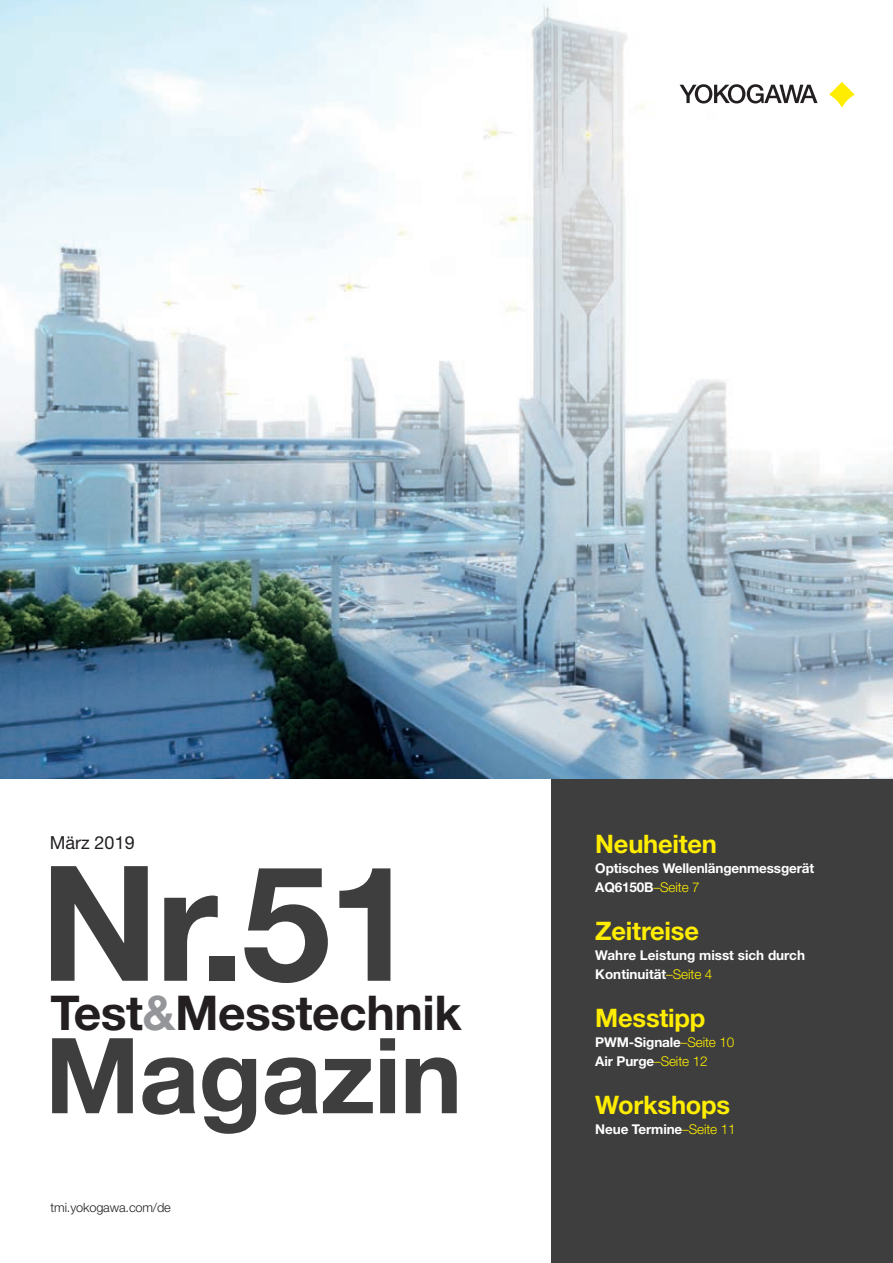
<style>
.page{position:relative;width:893px;height:1263px;background:#fff}
.page>*{position:absolute;margin:0;border:0;box-sizing:border-box;transform-origin:0 0}
.t1{font:700 160.5px "Helvetica Neue LT Std";color:#3e3e3f}
.t2{font:700 105px "Helvetica Neue LT Std";letter-spacing:-.01em;color:#3e3e3f}
.t3{font:700 48px "Helvetica Neue LT Std";letter-spacing:-.01em;color:#231f20}
.t4{font:700 25.5px "Helvetica Neue LT Std";letter-spacing:-.01em;color:#ffed01}
.t5{font:18px "Helvetica Neue LT Std";color:#231f20}
.t6{font:700 13.5px/19.5px "Helvetica Neue LT Std";letter-spacing:-.01em;color:#fff}
.t7{font:300 12.75px "Helvetica Neue LT Std";letter-spacing:-.01em;color:#231f20}
.s1{color:#939598}
.s2{font-weight:300;color:#ffed01}
</style>
<div class="page">
<div style="left:552px;top:778px;width:341px;height:485px;background:#3e3e3f"></div>
<img style="left:0;top:0;width:893px;height:778px">
<svg style="left:680px;top:84px;width:138px;height:19px"></svg>
<svg style="left:829px;top:82px;width:26px;height:26px"></svg>
<h3 class="t5" style="left:50px;top:832px;width:87px">März 2019</h3>
<h1 class="t1" style="left:40px;top:824px;width:378px">Nr.51</h1>
<h3 class="t3" style="left:50px;top:983px;width:413px">Test<span class="s1">&amp;</span>Messtechnik</h3>
<h2 class="t2" style="left:45px;top:1011px;width:419px">Magazin</h2>
<p class="t7" style="left:51px;top:1199px;width:122px">tmi.yokogawa.com/de</p>
<h3 class="t4" style="left:595px;top:828px;width:123px">Neuheiten</h3>
<p class="t6" style="left:595px;top:858px;width:220px">Optisches Wellenlängenmessgerät<br>AQ6150B<span class="s2">–Seite 7</span></p>
<h3 class="t4" style="left:595px;top:915px;width:105px">Zeitreise</h3>
<p class="t6" style="left:595px;top:945px;width:211px">Wahre Leistung misst sich durch<br>Kontinuität<span class="s2">–Seite 4</span></p>
<h3 class="t4" style="left:595px;top:1002px;width:112px">Messtipp</h3>
<p class="t6" style="left:595px;top:1032px;width:140px">PWM-Signale<span class="s2">–Seite 10<br></span>Air Purge<span class="s2">–Seite 12</span></p>
<h3 class="t4" style="left:595px;top:1089px;width:136px">Workshops</h3>
<p class="t6" style="left:595px;top:1119px;width:142px">Neue Termine<span class="s2">–Seite 11</span></p>
</div>
